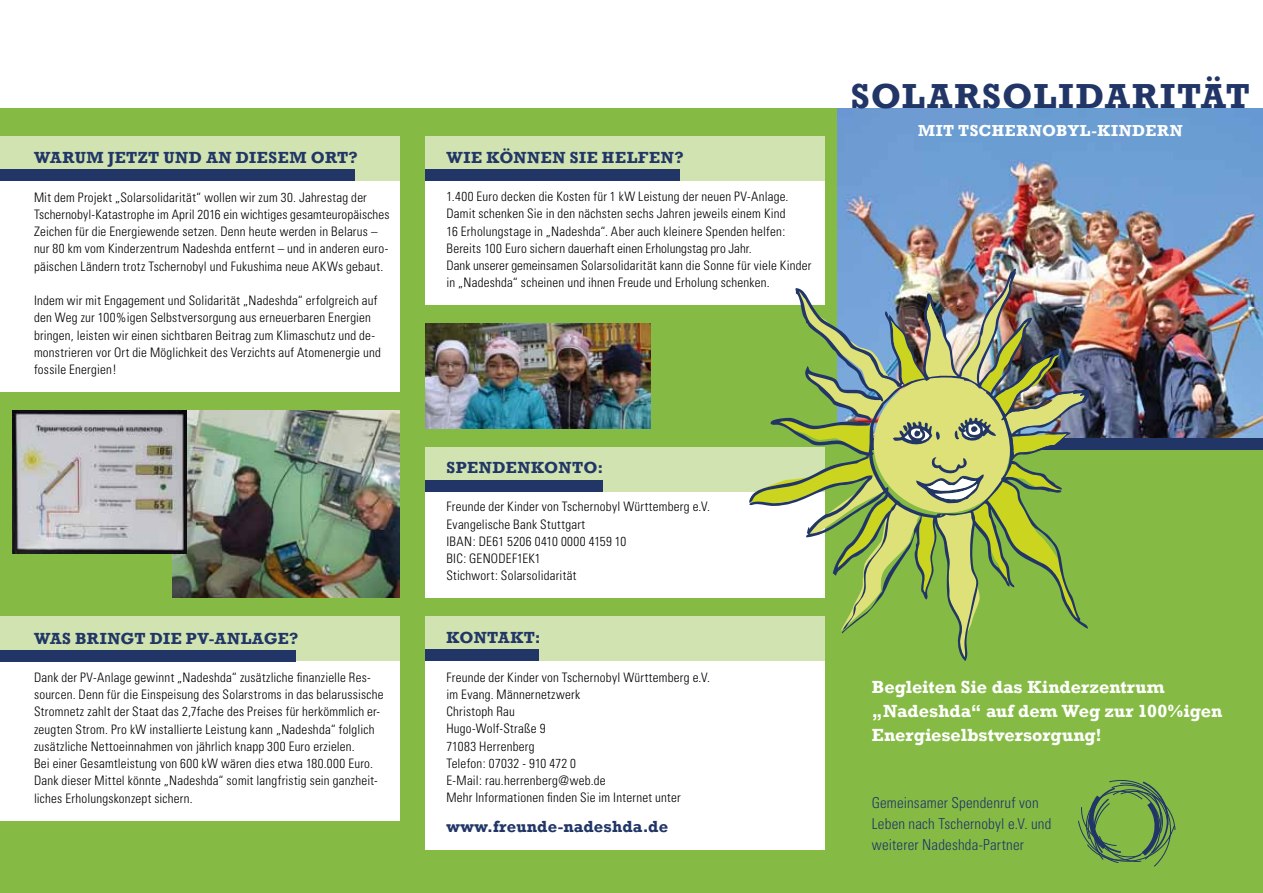
<style>
.page{position:relative;width:1263px;height:893px;background:#fff}
.page>*{position:absolute;margin:0;border:0;box-sizing:border-box;transform-origin:0 0}
.t1{font:700 35.7px "Rockwell";letter-spacing:.045em;color:#213667}
.t2{font:700 18px/24px "Rockwell";color:#fff}
.t3{font:700 16.5px "Rockwell";letter-spacing:.025em;color:#213667}
.t4{font:700 16.5px "Rockwell";letter-spacing:.005em;color:#213667}
.t5{font:700 16.35px "Rockwell";letter-spacing:.035em;color:#fff}
.t6{font:300 condensed 15px/21px "Univers";letter-spacing:.01em;color:#213667}
.t7{font:300 condensed 13.05px/17.2px "Univers";letter-spacing:.015em;color:#000}
</style>
<div class="page">
<div style="left:0;top:108px;width:1263px;height:785px;background:#85bb45"></div>
<svg style="left:1078px;top:780px;width:97px;height:87px"></svg>
<div style="left:0;top:179px;width:400px;height:212px;background:#fff"></div>
<div style="left:0;top:136px;width:400px;height:44px;background:#d0e3b0"></div>
<div style="left:0;top:169px;width:354px;height:11px;background:#213667"></div>
<div style="left:0;top:617px;width:400px;height:203px;background:#fff"></div>
<div style="left:0;top:617px;width:400px;height:44px;background:#d0e3b0"></div>
<div style="left:0;top:650px;width:295px;height:11px;background:#213667"></div>
<div style="left:425px;top:139px;width:400px;height:166px;background:#fff"></div>
<div style="left:425px;top:136px;width:400px;height:44px;background:#d0e3b0"></div>
<div style="left:425px;top:169px;width:255px;height:11px;background:#213667"></div>
<div style="left:425px;top:453px;width:400px;height:145px;background:#fff"></div>
<div style="left:425px;top:447px;width:400px;height:45px;background:#d0e3b0"></div>
<div style="left:425px;top:481px;width:177px;height:11px;background:#213667"></div>
<div style="left:425px;top:632px;width:400px;height:217px;background:#fff"></div>
<div style="left:425px;top:617px;width:400px;height:44px;background:#d0e3b0"></div>
<div style="left:425px;top:650px;width:114px;height:11px;background:#213667"></div>
<img style="left:425px;top:324px;width:225px;height:105px">
<img style="left:838px;top:108px;width:425px;height:330px">
<div style="left:872px;top:438px;width:391px;height:11px;background:#213667"></div>
<img style="left:837px;top:269px;width:255px;height:392px">
<img style="left:749px;top:278px;width:336px;height:379px">
<img style="left:172px;top:411px;width:228px;height:187px">
<img style="left:13px;top:411px;width:174px;height:142px">
<p class="t3" style="left:34px;top:148px;width:325px">WARUM JETZT UND AN DIESEM ORT?</p>
<p class="t7" style="left:34px;top:188px;width:357px">Mit dem Projekt „Solarsolidarität“ wollen wir zum 30. Jahrestag der Tschernobyl-Katastrophe im April 2016 ein wichtiges gesamteuropäisches Zeichen für die Energiewende setzen. Denn heute werden in Belarus – nur 80 km vom Kinderzentrum Nadeshda entfernt – und in anderen euro&shy;päischen Ländern trotz Tschernobyl und Fukushima neue AKWs gebaut.</p>
<p class="t7" style="left:34px;top:292px;width:348px">Indem wir mit Engagement und Solidarität „Nadeshda“ erfolgreich auf den Weg zur 100%igen Selbstversorgung aus erneuerbaren Energien bringen, leisten wir einen sichtbaren Beitrag zum Klimaschutz und de&shy;monstrieren vor Ort die Möglichkeit des Verzichts auf Atomenergie und fossile Energien!</p>
<p class="t3" style="left:34px;top:628px;width:266px">WAS BRINGT DIE PV-ANLAGE?</p>
<p class="t7" style="left:34px;top:669px;width:351px">Dank der PV-Anlage gewinnt „Nadeshda“ zusätzliche finanzielle Res&shy;sourcen. Denn für die Einspeisung des Solarstroms in das belarussische Stromnetz zahlt der Staat das 2,7fache des Preises für herkömmlich er&shy;zeugten Strom. Pro kW installierte Leistung kann „Nadeshda“ folglich zusätzliche Nettoeinnahmen von jährlich knapp 300 Euro erzielen.<br>Bei einer Gesamtleistung von 600 kW wären dies etwa 180.000 Euro.<br>Dank dieser Mittel könnte „Nadeshda“ somit langfristig sein ganzheit&shy;liches Erholungskonzept sichern.</p>
<p class="t3" style="left:446px;top:147px;width:239px">WIE KÖNNEN SIE HELFEN?</p>
<p class="t7" style="left:446px;top:188px;width:366px">1.400 Euro decken die Kosten für 1 kW Leistung der neuen PV-Anlage.<br>Damit schenken Sie in den nächsten sechs Jahren jeweils einem Kind<br>16 Erholungstage in „Nadeshda“. Aber auch kleinere Spenden helfen:<br>Bereits 100 Euro sichern dauerhaft einen Erholungstag pro Jahr.<br>Dank unserer gemeinsamen Solarsolidarität kann die Sonne für viele Kinder in „Nadeshda“ scheinen und ihnen Freude und Erholung schenken.</p>
<h1 class="t1" style="left:851px;top:75px;width:401px">SOLARSOLIDARITÄT</h1>
<p class="t5" style="left:918px;top:120px;width:266px">MIT TSCHERNOBYL-KINDERN</p>
<p class="t3" style="left:446px;top:457px;width:158px">SPENDENKONTO:</p>
<p class="t7" style="left:446px;top:498px;width:265px">Freunde der Kinder von Tschernobyl Württemberg e.V.<br>Evangelische Bank Stuttgart<br>IBAN: DE61 5206 0410 0000 4159 10<br>BIC: GENODEF1EK1<br>Stichwort: Solarsolidarität</p>
<p class="t3" style="left:446px;top:628px;width:96px">KONTAKT:</p>
<p class="t7" style="left:446px;top:668px;width:265px">Freunde der Kinder von Tschernobyl Württemberg e.V. im Evang. Männernetzwerk<br>Christoph Rau<br>Hugo-Wolf-Straße 9<br>71083 Herrenberg<br>Telefon: 07032 - 910 472 0<br>E-Mail: rau.herrenberg@web.de<br>Mehr Informationen finden Sie im Internet unter</p>
<p class="t4" style="left:446px;top:817px;width:223px">www.freunde-nadeshda.de</p>
<h2 class="t2" style="left:872px;top:675px;width:352px">Begleiten Sie das Kinderzentrum „Nadeshda“ auf dem Weg zur 100%igen<br>Energieselbstversorgung!</h2>
<p class="t6" style="left:872px;top:792px;width:181px">Gemeinsamer Spendenruf von<br>Leben nach Tschernobyl e.V. und weiterer Nadeshda-Partner</p>
</div>
